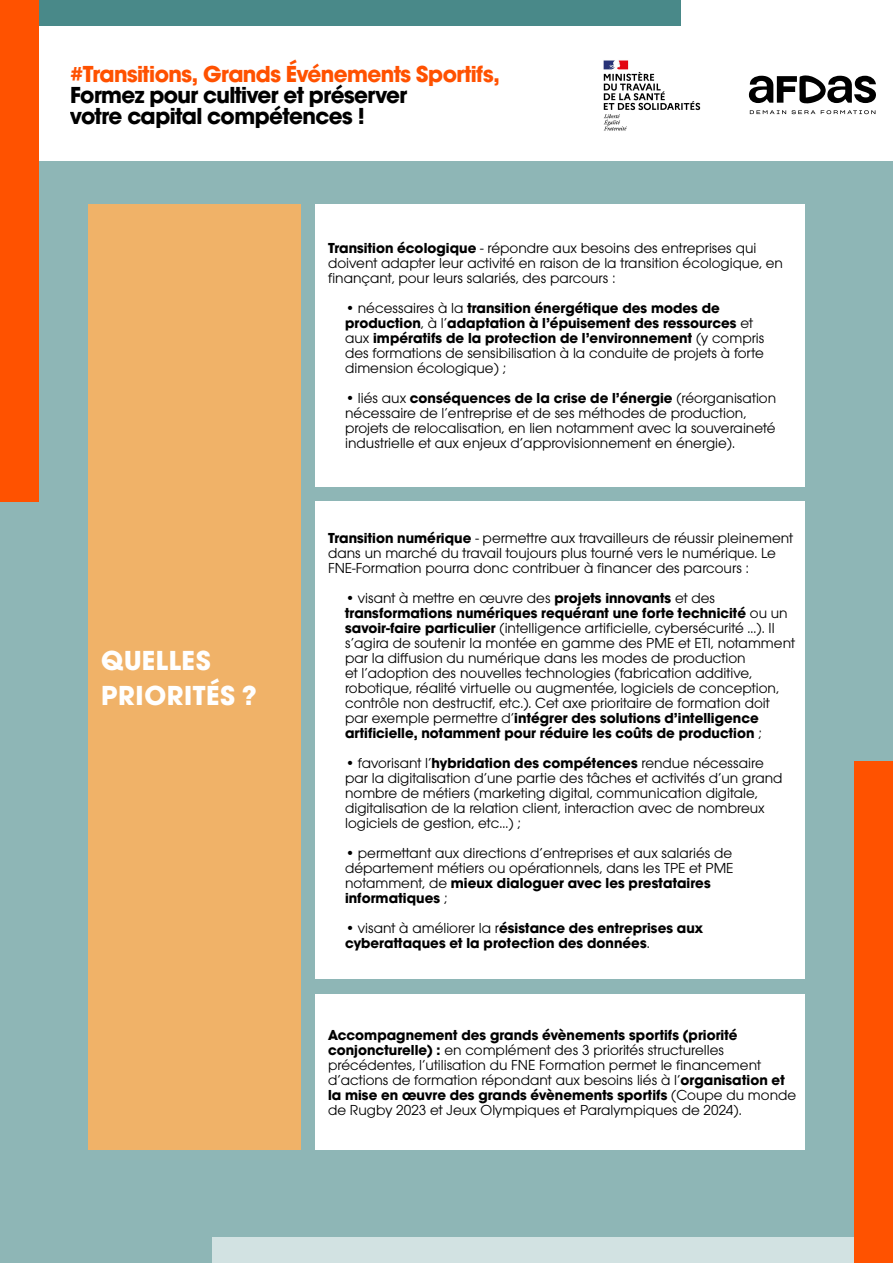
<style>
.page{position:relative;width:893px;height:1263px;background:#fff}
.page>*{position:absolute;margin:0;border:0;box-sizing:border-box;transform-origin:0 0}
.t1{font:700 28.5px/34.2px "Avalon";letter-spacing:.02em;color:#fff}
.t2{font:700 24px/21px "Avalon";letter-spacing:-.025em;color:#000}
.t3{font:700 24px "Avalon";letter-spacing:-.025em;color:#ff5100}
.t4{font:15px/15px "Avalon";color:#000}
.t5{font:700 15px/15px "Avalon";color:#000}
.s1{font-weight:700}
.s2{font-weight:400}
</style>
<div class="page">
<div style="left:0;top:162px;width:893px;height:1101px;background:#8eb6b6"></div>
<div style="left:0;top:0;width:680px;height:26px;background:#498989"></div>
<div style="left:0;top:0;width:38px;height:502px;background:#ff5200"></div>
<div style="left:213px;top:1237px;width:680px;height:26px;background:#d2e2e2"></div>
<div style="left:855px;top:761px;width:38px;height:502px;background:#ff5200"></div>
<svg style="left:749px;top:75px;width:127px;height:29px"></svg>
<svg style="left:750px;top:110px;width:65px;height:4px"></svg>
<svg style="left:821px;top:110px;width:54px;height:4px"></svg>
<div style="left:315px;top:502px;width:490px;height:477px;background:#fff"></div>
<div style="left:88px;top:204px;width:212px;height:945px;background:#f0b268"></div>
<div style="left:315px;top:994px;width:490px;height:155px;background:#fff"></div>
<div style="left:315px;top:204px;width:490px;height:282px;background:#fff"></div>
<img style="left:603px;top:60px;width:98px;height:71px">
<h2 class="t3" style="left:70px;top:59px;width:431px">#Transitions, Grands Événements Sportifs,</h2>
<h2 class="t2" style="left:70px;top:84px;width:339px">Formez pour cultiver et préserver votre capital compétences !</h2>
<h1 class="t1" style="left:101px;top:643px;width:157px">QUELLES<br>PRIORITÉS ?</h1>
<p class="t4" style="left:328px;top:241px;width:456px"><span class="s1">Transition écologique</span> - répondre aux besoins des entreprises qui doivent adapter leur activité en raison de la transition écologique, en finançant, pour leurs salariés, des parcours :</p>
<p class="t5" style="left:345px;top:301px;width:421px"><span class="s2">• nécessaires à la</span> transition énergétique des modes de production<span class="s2">, à l’</span>adaptation à l’épuisement des ressources <span class="s2">et aux</span> impératifs de la protection de l’environnement <span class="s2">(y compris des formations de sensibilisation à la conduite de projets à forte dimension écologique) ;</span></p>
<p class="t4" style="left:345px;top:391px;width:433px">• liés aux <span class="s1">conséquences de la crise de l’énergie</span> (réorganisation nécessaire de l’entreprise et de ses méthodes de production, projets de relocalisation, en lien notamment avec la souveraineté industrielle et aux enjeux d’approvisionnement en énergie).</p>
<p class="t4" style="left:328px;top:531px;width:467px"><span class="s1">Transition numérique</span> - permettre aux travailleurs de réussir pleinement dans un marché du travail toujours plus tourné vers le numérique. Le<br>FNE-Formation pourra donc contribuer à financer des parcours :</p>
<p class="t4" style="left:345px;top:591px;width:451px">• visant à mettre en œuvre des <span class="s1">projets innovants</span> et des <span class="s1">transformations numériques requérant une forte technicité</span> ou un <span class="s1">savoir-faire particulier</span> (intelligence artificielle, cybersécurité …). Il s’agira de soutenir la montée en gamme des PME et ETI, notamment par la diffusion du numérique dans les modes de production<br>et l’adoption des nouvelles technologies (fabrication additive, robotique, réalité virtuelle ou augmentée, logiciels de conception, contrôle non destructif, etc.). Cet axe prioritaire de formation doit par exemple permettre d’<span class="s1">intégrer des solutions d’intelligence artificielle, notamment pour réduire les coûts de production</span> ;</p>
<p class="t4" style="left:345px;top:756px;width:439px">• favorisant l’<span class="s1">hybridation des compétences</span> rendue nécessaire par la digitalisation d’une partie des tâches et activités d’un grand nombre de métiers (marketing digital, communication digitale, digitalisation de la relation client, interaction avec de nombreux logiciels de gestion, etc…) ;</p>
<p class="t4" style="left:345px;top:846px;width:390px">• permettant aux directions d’entreprises et aux salariés de département métiers ou opérationnels, dans les TPE et PME notamment, de <span class="s1">mieux dialoguer avec les prestataires informatiques</span> ;</p>
<p class="t5" style="left:345px;top:921px;width:360px"><span class="s2">• visant à améliorer la r</span>ésistance des entreprises aux cyberattaques et la protection des données<span class="s2">.</span></p>
<p class="t4" style="left:328px;top:1027px;width:470px"><span class="s1">Accompagnement des grands évènements sportifs (priorité conjoncturelle) :</span> en complément des 3 priorités structurelles précédentes, l’utilisation du FNE Formation permet le financement d’actions de formation répondant aux besoins liés à l’<span class="s1">organisation et la mise en œuvre des grands évènements sportifs</span> (Coupe du monde de Rugby 2023 et Jeux Olympiques et Paralympiques de 2024).</p>
</div>
